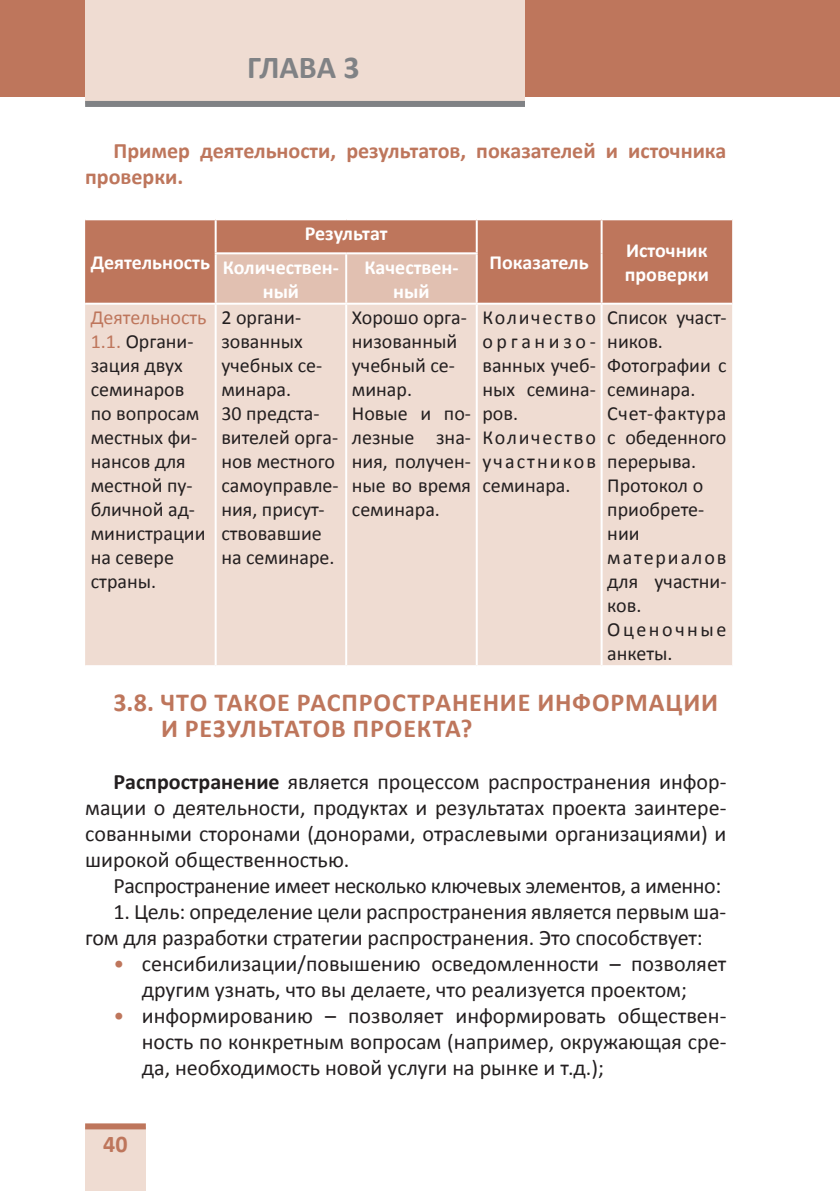
<style>
.page{position:relative;width:840px;height:1191px;background:#fff}
.page>*{position:absolute;margin:0;border:0;box-sizing:border-box;transform-origin:0 0}
.t1{font:700 32px "Calibri";color:#808285}
.t2{font:700 26px/26px "Calibri";letter-spacing:.03em;color:#be765c}
.t3{font:700 24px "Calibri";color:#be765c}
.t4{font:22px/26px "Calibri";letter-spacing:-.005em;color:#231f20;text-align:justify}
.t5{font:700 22px/26px "Calibri";color:#be765c}
.t6{font:20px/24px "Calibri";color:#231f20}
.t7{font:700 20px/24px "Calibri";color:#fff;text-align:center}
.t8{font:20px/24px "Calibri";letter-spacing:.09em;color:#231f20}
.s1{color:#be765c}
.s2{font-weight:700}
</style>
<div class="page">
<div style="left:0;top:0;width:839px;height:96px;background:#be765c"></div>
<div style="left:85px;top:0;width:439px;height:103px;background:#efdcd2"></div>
<div style="left:85px;top:101px;width:439px;height:6px;background:#808285"></div>
<div style="left:85px;top:1127px;width:61px;height:64px;background:#efdcd2"></div>
<div style="left:85px;top:1123px;width:61px;height:6px;background:#be765c"></div>
<div style="left:85px;top:220px;width:646px;height:83px;background:#be765c"></div>
<div style="left:216px;top:254px;width:259px;height:49px;background:#e1c0b1"></div>
<div style="left:85px;top:305px;width:646px;height:360px;background:#efdcd2"></div>
<hr style="left:214px;top:220px;width:2px;height:32px;background:#fff">
<hr style="left:475px;top:220px;width:2px;height:32px;background:#fff">
<hr style="left:600px;top:220px;width:2px;height:33px;background:#fff">
<hr style="left:600px;top:253px;width:2px;height:50px;background:#fff">
<hr style="left:214px;top:252px;width:132px;height:2px;background:#fff">
<hr style="left:214px;top:254px;width:2px;height:49px;background:#fff">
<hr style="left:346px;top:252px;width:131px;height:2px;background:#fff">
<hr style="left:345px;top:254px;width:2px;height:49px;background:#fff">
<hr style="left:475px;top:254px;width:2px;height:49px;background:#fff">
<hr style="left:214px;top:305px;width:2px;height:360px;background:#fff">
<hr style="left:345px;top:305px;width:2px;height:360px;background:#fff">
<hr style="left:475px;top:305px;width:2px;height:360px;background:#fff">
<hr style="left:600px;top:305px;width:2px;height:360px;background:#fff">
<h1 class="t1" style="left:247px;top:47px;width:114px">ГЛАВА 3</h1>
<p class="t5" style="left:85px;top:138px;width:642px;text-indent:28px">Пример деятельности, результатов, показателей и источника проверки.</p>
<p class="t7" style="left:91px;top:250px;width:120px">Деятельность</p>
<p class="t7" style="left:304px;top:221px;width:84px">Результат</p>
<p class="t7" style="left:223px;top:255px;width:118px">Количествен&shy;ный</p>
<p class="t7" style="left:364px;top:255px;width:96px">Качествен&shy;ный</p>
<p class="t7" style="left:489px;top:250px;width:101px">Показатель</p>
<p class="t7" style="left:624px;top:238px;width:85px;text-align:left">Источник проверки</p>
<p class="t6" style="left:91px;top:306px;width:117px"><span class="s1">Деятельность<br>1.1.</span> Органи&shy;зация двух семинаров по вопросам местных фи&shy;нансов для местной пу&shy;бличной ад&shy;министрации на севере страны.</p>
<p class="t6" style="left:221px;top:306px;width:119px">2 органи&shy;зованных учебных се&shy;минара.<br>30 предста&shy;вителей орга&shy;нов местного самоуправле&shy;ния, присут&shy;ствовавшие на семинаре.</p>
<p class="t6" style="left:351px;top:306px;width:121px">Хорошо орга&shy;низованный учебный се&shy;минар.<br>Новые и по&shy;лезные зна&shy;ния, получен&shy;ные во время семинара.</p>
<p class="t8" style="left:482px;top:306px;width:115px">Количество организо&shy;ванных учеб&shy;ных семина&shy;ров.<br>Количество участников семинара.</p>
<p class="t6" style="left:607px;top:306px;width:121px">Список участ&shy;ников.<br>Фотографии с семинара.<br>Счет-фактура с обеденного перерыва.<br>Протокол о приобрете&shy;нии материалов для участни&shy;ков.<br>Оценочные анкеты.</p>
<p class="t2" style="left:161px;top:689px;width:558px;text-indent:-48px">3.8. Что такое распространение информации и результатов проекта?</p>
<p class="t4" style="left:85px;top:769px;width:642px;text-indent:28px"><span class="s2">Распространение</span> является процессом распространения инфор&shy;мации о деятельности, продуктах и результатах проекта заинтере&shy;сованными сторонами (донорами, отраслевыми организациями) и широкой общественностью.</p>
<p class="t4" style="left:113px;top:873px;width:609px">Распространение имеет несколько ключевых элементов, а именно:</p>
<p class="t4" style="left:85px;top:899px;width:642px;text-indent:28px">1. Цель: определение цели распространения является первым ша&shy;гом для разработки стратегии распространения. Это способствует:</p>
<p class="t4" style="left:113px;top:951px;width:614px;text-align:center"><span class="s1">•</span> сенсибилизации/повышению осведомленности – позволяет другим узнать, что вы делаете, что реализуется проектом;</p>
<p class="t4" style="left:142px;top:1003px;width:585px;text-indent:-28px"><span class="s1">•</span> информированию – позволяет информировать обществен&shy;ность по конкретным вопросам (например, окружающая сре&shy;да, необходимость новой услуги на рынке и т.д.);</p>
<p class="t3" style="left:103px;top:1128px;width:26px">40</p>
</div>
